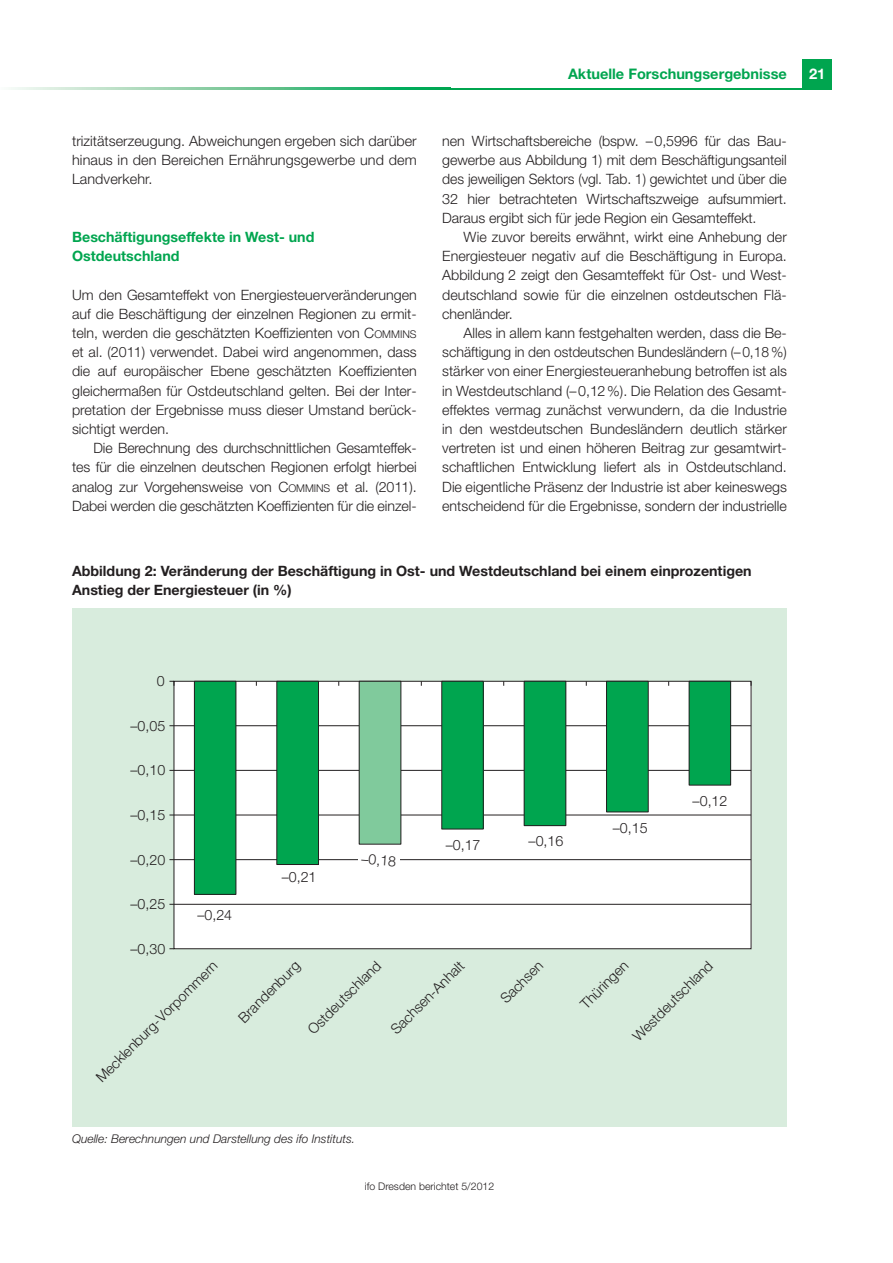
<style>
.page{position:relative;width:893px;height:1263px;background:#fff}
.page>*{position:absolute;margin:0;border:0;box-sizing:border-box;transform-origin:0 0}
.t1{font:700 14.7px "Helvetica Neue";color:#fff}
.t2{font:700 14.55px "Helvetica Neue";color:#00a54f}
.t3{font:300 14.25px/19.2px "Helvetica Neue";color:#231f20;text-align:justify}
.t4{font:700 14.25px/18.8px "Helvetica Neue";color:#231f20}
.t5{font:700 14.25px/19.2px "Helvetica Neue";color:#00a54f}
.t6{font:italic 300 12px "Helvetica Neue";color:#231f20}
.t7{font:300 10.5px "Helvetica Neue";color:#231f20}
.s1{font-size:10.65px}
</style>
<div class="page">
<div style="left:802px;top:60px;width:30px;height:29px;background:#00a54f"></div>
<hr style="left:447px;top:88px;width:385px;height:1px;background:#00a54f">
<svg style="left:11px;top:88px;width:436px;height:1px"></svg>
<div style="left:72px;top:608px;width:714px;height:519px;background:#d8ecdd"></div>
<svg style="left:169px;top:681px;width:582px;height:269px;background:#b4dfc8"></svg>
<div style="left:358px;top:851px;width:42px;height:21px;background:#fff"></div>
<p class="t3" style="left:72px;top:133px;width:346px">trizitäts erzeugung. Abweichungen ergeben sich darüber hinaus in den Bereichen Ernährungsgewerbe und dem Landverkehr.</p>
<p class="t5" style="left:72px;top:229px;width:244px">Beschäftigungseffekte in West- und<br>Ostdeutschland</p>
<p class="t3" style="left:72px;top:286px;width:346px">Um den Gesamteffekt von Energiesteuerveränderungen auf die Beschäftigung der einzelnen Regionen zu ermit&shy;teln, werden die geschätzten Koeffizienten von C<span class="s1">OMMINS </span>et al. (2011) verwendet. Dabei wird angenommen, dass die auf europäischer Ebene geschätzten Koeffizienten gleichermaßen für Ostdeutschland gelten. Bei der Inter&shy;pretation der Ergebnisse muss dieser Umstand berück&shy;sichtigt werden.</p>
<p class="t3" style="left:72px;top:440px;width:346px;text-indent:21px">Die Berechnung des durchschnittlichen Gesamt effek - tes für die einzelnen deutschen Regionen erfolgt hierbei analog zur Vorgehensweise von C<span class="s1">OMMINS</span> et al. (2011).<br>Dabei werden die geschätzten Koeffizienten für die einzel-</p>
<p class="t2" style="left:568px;top:69px;width:220px">Aktuelle Forschungsergebnisse</p>
<p class="t3" style="left:442px;top:133px;width:346px">nen Wirtschaftsbereiche (bspw. –0,5996 für das Bau - gewerbe aus Abbildung 1) mit dem Beschäftigungsanteil des jeweiligen Sektors (vgl. Tab. 1) gewichtet und über die 32 hier betrachteten Wirtschaftszweige aufsummiert.<br>Daraus ergibt sich für jede Region ein Ge samt effekt.</p>
<p class="t3" style="left:442px;top:229px;width:346px;text-indent:21px">Wie zuvor bereits erwähnt, wirkt eine Anhebung der Energiesteuer negativ auf die Beschäftigung in Europa.<br>Abbildung 2 zeigt den Gesamteffekt für Ost- und West&shy;deutschland sowie für die einzelnen ostdeutschen Flä - chenländer.</p>
<p class="t3" style="left:442px;top:325px;width:346px;text-indent:21px">Alles in allem kann festgehalten werden, dass die Be&shy;schäftigung in den ostdeutschen Bundesländern (–0,18 %) stärker von einer Energiesteueranhebung betroffen ist als in Westdeutschland (–0,12 %). Die Relation des Gesamt - effektes vermag zunächst verwundern, da die Industrie in den westdeutschen Bundesländern deutlich stärker vertreten ist und einen höheren Beitrag zur gesamtwirt&shy;schaftlichen Entwicklung liefert als in Ostdeutschland.<br>Die eigentliche Präsenz der Industrie ist aber keineswegs entscheidend für die Ergebnisse, sondern der industri elle</p>
<p class="t4" style="left:72px;top:563px;width:681px">Abbildung 2: Veränderung der Beschäftigung in Ost- und Westdeutschland bei einem einprozentigen<br>Anstieg der Energiesteuer (in %)</p>
<p class="t1" style="left:809px;top:69px;width:18px">21</p>
<p class="t3" style="left:157px;top:673px;width:9px">0</p>
<p class="t3" style="left:130px;top:717px;width:36px">–0,05</p>
<p class="t3" style="left:130px;top:762px;width:36px">–0,10</p>
<p class="t3" style="left:130px;top:807px;width:36px">–0,15</p>
<p class="t3" style="left:130px;top:851px;width:36px">–0,20</p>
<p class="t3" style="left:130px;top:896px;width:36px">–0,25</p>
<p class="t3" style="left:130px;top:940px;width:36px">–0,30</p>
<p class="t3" style="left:197px;top:906px;width:36px">–0,24</p>
<p class="t3" style="left:282px;top:869px;width:36px">–0,21</p>
<p class="t3" style="left:362px;top:850px;width:36px;rotate:4deg">–0,18</p>
<p class="t3" style="left:446px;top:837px;width:36px">–0,17</p>
<p class="t3" style="left:528px;top:833px;width:36px">–0,16</p>
<p class="t3" style="left:613px;top:819px;width:36px">–0,15</p>
<p class="t3" style="left:692px;top:793px;width:36px">–0,12</p>
<p class="t3" style="left:93px;top:1074px;width:166px;rotate:-45deg">Mecklenburg-Vorpommern</p>
<p class="t3" style="left:235px;top:1014px;width:82px;rotate:-45deg">Brandenburg</p>
<p class="t3" style="left:304px;top:1026px;width:98px;rotate:-45deg">Ostdeutschland</p>
<p class="t3" style="left:387px;top:1026px;width:98px;rotate:-45deg">Sachsen-Anhalt</p>
<p class="t3" style="left:577px;top:1000px;width:62px;rotate:-45deg">Thüringen</p>
<p class="t3" style="left:497px;top:995px;width:55px;rotate:-45deg">Sachsen</p>
<p class="t3" style="left:629px;top:1032px;width:108px;rotate:-45deg">Westdeutschland</p>
<p class="t6" style="left:72px;top:1135px;width:284px">Quelle: Berechnungen und Darstellung des ifo Instituts.</p>
<p class="t7" style="left:365px;top:1182px;width:131px">ifo Dresden berichtet 5/2012</p>
</div>
